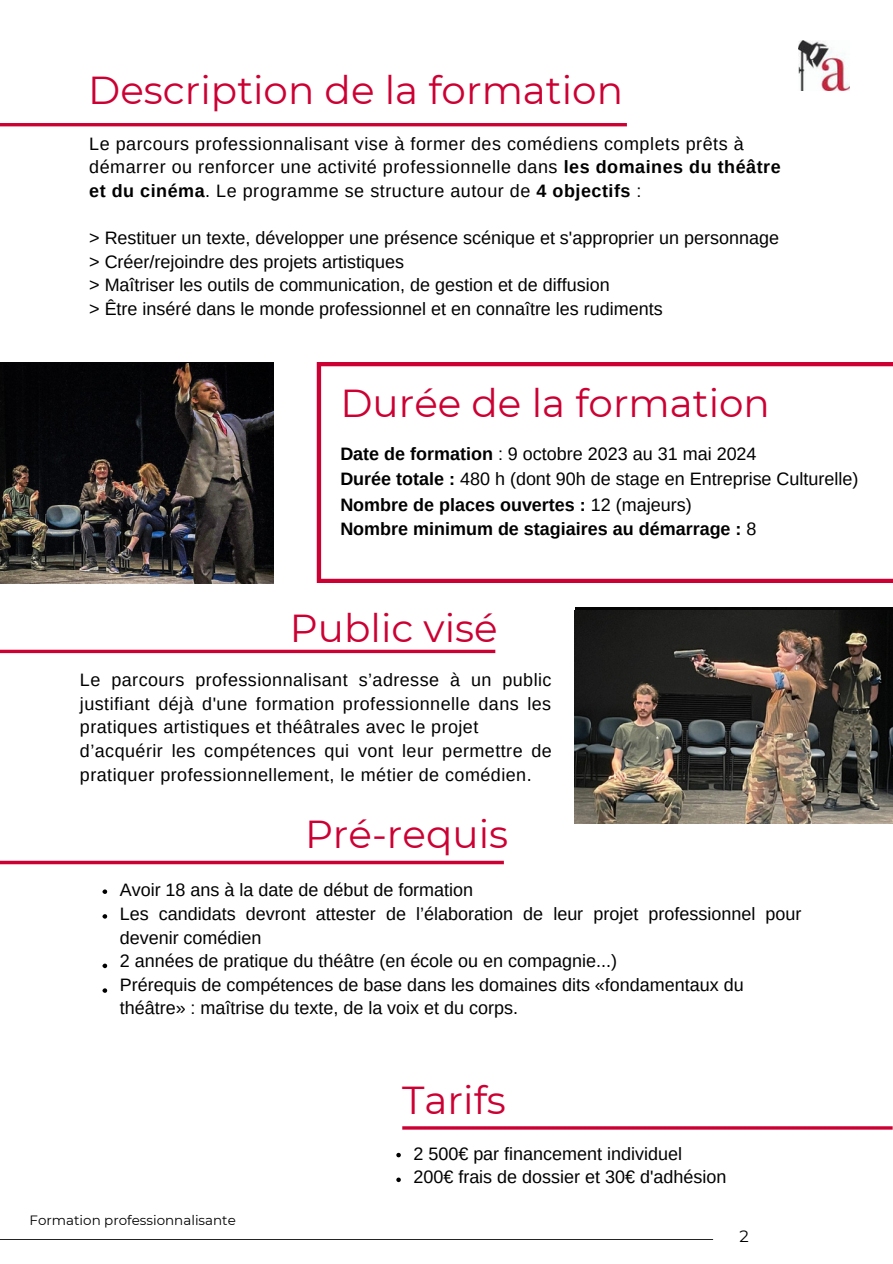
<style>
.page{position:relative;width:893px;height:1264px;background:#fff}
.page>*{position:absolute;margin:0;border:0;box-sizing:border-box;transform-origin:0 0}
.t1{font:39px "Montserrat";color:#c03}
.t2{font:18px/23.5px "Arimo";color:#000}
.t3{font:18px/23.5px "Arimo";letter-spacing:.025em;color:#000}
.t4{font:18px/23.5px "Arimo";letter-spacing:.03em;color:#000}
.t5{font:700 18px/25px "Arimo";color:#000}
.t6{font:16.5px "Montserrat";color:#000}
.t7{font:13.5px "Montserrat";color:#000}
.s1{font-weight:700}
.s2{font-weight:400}
</style>
<div class="page">
<hr style="left:0;top:123px;width:627px;height:3px;background:#c03">
<svg style="left:0;top:649px;width:495px;height:4px;background:#d52e58"></svg>
<svg style="left:0;top:860px;width:504px;height:4px;background:#d5315a"></svg>
<hr style="left:0;top:1238px;width:713px;height:1px;background:#000">
<hr style="left:402px;top:1126px;width:490px;height:3px;background:#c03">
<img style="left:798px;top:41px;width:51px;height:49px">
<svg style="left:103px;top:889px;width:4px;height:5px"></svg>
<svg style="left:103px;top:914px;width:4px;height:4px"></svg>
<svg style="left:103px;top:963px;width:4px;height:5px"></svg>
<svg style="left:103px;top:988px;width:4px;height:4px"></svg>
<svg style="left:396px;top:1152px;width:5px;height:5px"></svg>
<svg style="left:396px;top:1177px;width:5px;height:4px"></svg>
<img style="left:575px;top:610px;width:317px;height:213px">
<img style="left:0;top:364px;width:273px;height:219px">
<h1 class="t1" style="left:88px;top:64px;width:536px">Description de la formation</h1>
<p class="t4" style="left:89px;top:132px;width:693px">Le parcours professionnalisant vise à former des comédiens complets prêts à démarrer ou renforcer une activité professionnelle dans <span class="s1">les domaines du théâtre et du cinéma</span>. Le programme se structure autour de <span class="s1">4 objectifs</span> :</p>
<p class="t2" style="left:89px;top:226px;width:691px">&gt; Restituer un texte, développer une présence scénique et s'approprier un personnage &gt; Créer/rejoindre des projets artistiques<br>&gt; Maîtriser les outils de communication, de gestion et de diffusion<br>&gt; Être inséré dans le monde professionnel et en connaître les rudiments</p>
<h1 class="t1" style="left:340px;top:376px;width:431px">Durée de la formation</h1>
<p class="t5" style="left:340px;top:441px;width:519px">Date de formation <span class="s2">: 9 octobre 2023 au 31 mai 2024<br></span>Durée totale : <span class="s2">480 h (dont 90h de stage en Entreprise Culturelle)<br></span>Nombre de places ouvertes : <span class="s2">12 (majeurs)<br></span>Nombre minimum de stagiaires au démarrage : <span class="s2">8</span></p>
<h1 class="t1" style="left:290px;top:601px;width:209px">Public visé</h1>
<p class="t3" style="left:80px;top:668px;width:473px">Le parcours professionnalisant s’adresse à un public justifiant déjà d'une formation professionnelle dans les pratiques artistiques et théâtrales avec le projet d’acquérir les compétences qui vont leur permettre de pratiquer professionnellement, le métier de comédien.</p>
<h1 class="t1" style="left:305px;top:807px;width:205px">Pré-requis</h1>
<p class="t2" style="left:120px;top:878px;width:683px">Avoir 18 ans à la date de début de formation<br>Les candidats devront attester de l’élaboration de leur projet professionnel pour devenir comédien<br>2 années de pratique du théâtre (en école ou en compagnie...)<br>Prérequis de compétences de base dans les domaines dits «fondamentaux du théâtre» : maîtrise du texte, de la voix et du corps.</p>
<h1 class="t1" style="left:402px;top:1073px;width:105px">Tarifs</h1>
<p class="t7" style="left:30px;top:1210px;width:208px">Formation professionnalisante</p>
<p class="t2" style="left:413px;top:1141px;width:314px">2 500€ par financement individuel<br>200€ frais de dossier et 30€ d'adhésion</p>
<p class="t6" style="left:739px;top:1225px;width:11px">2</p>
</div>
